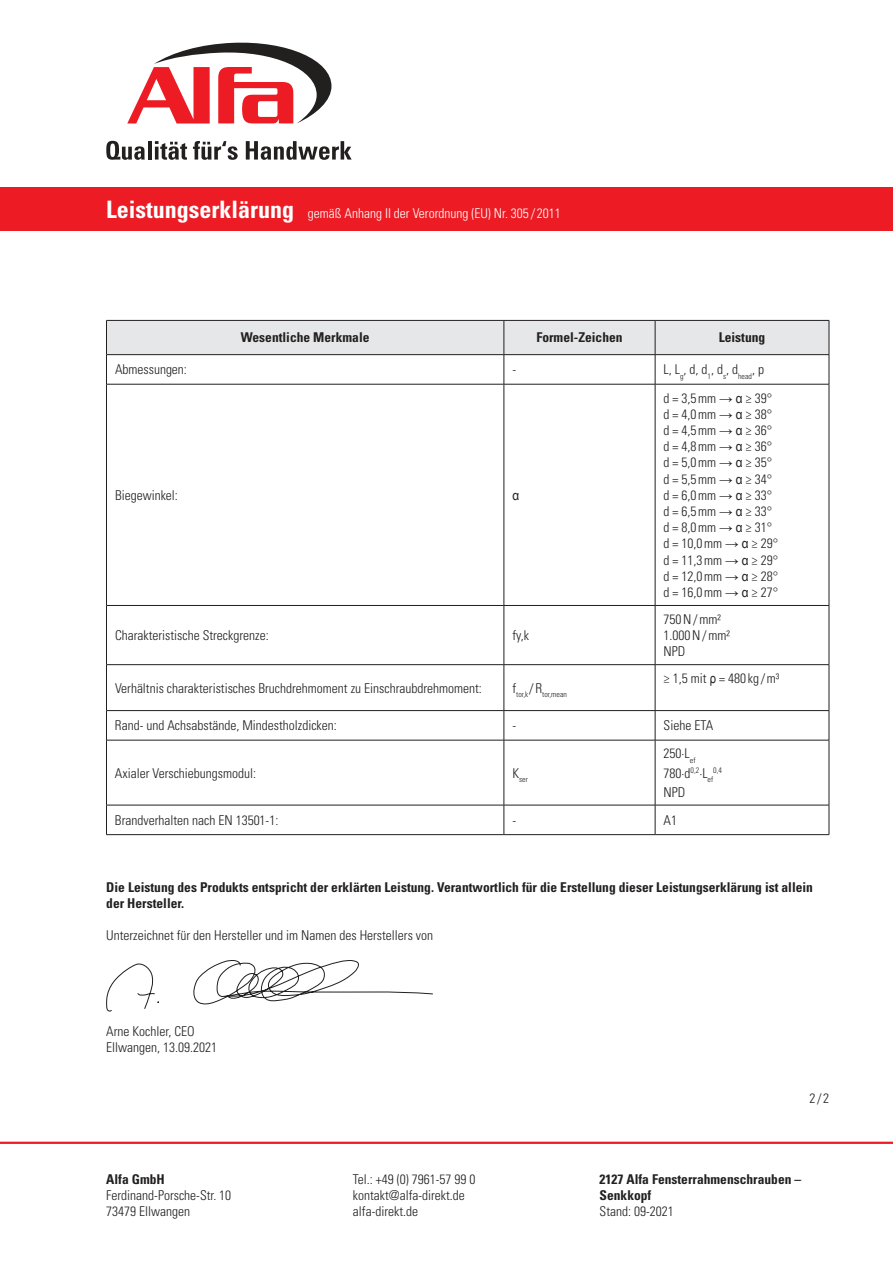
<style>
.page{position:relative;width:893px;height:1263px;background:#fff}
.page>*{position:absolute;margin:0;border:0;box-sizing:border-box;transform-origin:0 0}
.t1{font:300 condensed 13.5px/16.2px "Univers LT Std";color:#221f1f}
.t2{font:700 condensed 13.5px/16.2px "Univers LT Std";color:#221f1f}
.t3{font:300 condensed 13.5px "Univers LT Std";color:#fff}
.t4{font:13.5px "Arial Narrow";color:#221f1f}
.t5{font:300 condensed 7.8px "Univers LT Std";color:#221f1f}
.s1{font-weight:700;font-size:24px}
.s2{font-family:"Arial Narrow";font-weight:400;font-stretch:normal}
</style>
<div class="page">
<hr style="left:0;top:1142px;width:893px;height:2px;background:#ed1c24">
<div style="left:0;top:187px;width:893px;height:44px;background:#ed1c24"></div>
<svg style="left:106px;top:141px;width:39px;height:19px"></svg>
<hr style="left:148px;top:141px;width:3px;height:19px;background:#221f1f">
<svg style="left:155px;top:141px;width:32px;height:19px"></svg>
<svg style="left:193px;top:141px;width:45px;height:19px"></svg>
<svg style="left:246px;top:141px;width:106px;height:19px"></svg>
<svg style="left:127px;top:43px;width:205px;height:81px"></svg>
<svg style="left:106px;top:320px;width:724px;height:64px"></svg>
<hr style="left:106px;top:384px;width:398px;height:1px;background:#221f1f">
<hr style="left:106px;top:384px;width:1px;height:221px;background:#221f1f">
<hr style="left:504px;top:384px;width:151px;height:1px;background:#221f1f">
<hr style="left:504px;top:384px;width:1px;height:221px;background:#221f1f">
<hr style="left:655px;top:384px;width:174px;height:1px;background:#221f1f">
<hr style="left:655px;top:384px;width:1px;height:221px;background:#221f1f">
<hr style="left:829px;top:384px;width:1px;height:221px;background:#221f1f">
<hr style="left:106px;top:605px;width:398px;height:1px;background:#221f1f">
<hr style="left:106px;top:606px;width:1px;height:58px;background:#221f1f">
<hr style="left:504px;top:605px;width:151px;height:1px;background:#221f1f">
<hr style="left:504px;top:606px;width:1px;height:58px;background:#221f1f">
<hr style="left:655px;top:605px;width:174px;height:1px;background:#221f1f">
<hr style="left:655px;top:606px;width:1px;height:58px;background:#221f1f">
<hr style="left:829px;top:606px;width:1px;height:58px;background:#221f1f">
<hr style="left:106px;top:664px;width:398px;height:1px;background:#221f1f">
<hr style="left:106px;top:665px;width:1px;height:45px;background:#221f1f">
<hr style="left:504px;top:664px;width:151px;height:1px;background:#221f1f">
<hr style="left:504px;top:665px;width:1px;height:45px;background:#221f1f">
<hr style="left:655px;top:664px;width:174px;height:1px;background:#221f1f">
<hr style="left:655px;top:665px;width:1px;height:45px;background:#221f1f">
<hr style="left:829px;top:665px;width:1px;height:45px;background:#221f1f">
<hr style="left:106px;top:710px;width:398px;height:1px;background:#221f1f">
<svg style="left:106px;top:711px;width:1px;height:29px"></svg>
<hr style="left:504px;top:710px;width:151px;height:1px;background:#221f1f">
<svg style="left:504px;top:711px;width:1px;height:29px"></svg>
<hr style="left:655px;top:710px;width:174px;height:1px;background:#221f1f">
<svg style="left:655px;top:711px;width:1px;height:29px"></svg>
<svg style="left:829px;top:711px;width:1px;height:29px"></svg>
<hr style="left:106px;top:740px;width:398px;height:1px;background:#221f1f">
<hr style="left:106px;top:740px;width:1px;height:65px;background:#221f1f">
<hr style="left:504px;top:740px;width:151px;height:1px;background:#221f1f">
<hr style="left:504px;top:740px;width:1px;height:65px;background:#221f1f">
<hr style="left:655px;top:740px;width:174px;height:1px;background:#221f1f">
<hr style="left:655px;top:740px;width:1px;height:65px;background:#221f1f">
<hr style="left:829px;top:740px;width:1px;height:65px;background:#221f1f">
<hr style="left:106px;top:805px;width:398px;height:1px;background:#221f1f">
<svg style="left:106px;top:805px;width:1px;height:29px"></svg>
<hr style="left:504px;top:805px;width:151px;height:1px;background:#221f1f">
<svg style="left:504px;top:805px;width:1px;height:29px"></svg>
<hr style="left:655px;top:805px;width:174px;height:1px;background:#221f1f">
<svg style="left:655px;top:805px;width:1px;height:29px"></svg>
<svg style="left:829px;top:805px;width:1px;height:29px"></svg>
<hr style="left:106px;top:834px;width:398px;height:1px;background:#221f1f">
<hr style="left:504px;top:834px;width:151px;height:1px;background:#221f1f">
<hr style="left:655px;top:834px;width:174px;height:1px;background:#221f1f">
<svg style="left:106px;top:960px;width:327px;height:51px"></svg>
<p class="t3" style="left:106px;top:208px;width:456px"><span class="s1">Leistungserklärung</span> gemäß Anhang II der Verordnung (EU) Nr. 305 / 2011</p>
<p class="t2" style="left:241px;top:331px;width:130px">Wesentliche Merkmale</p>
<p class="t2" style="left:536px;top:331px;width:88px">Formel-Zeichen</p>
<p class="t2" style="left:719px;top:331px;width:48px">Leistung</p>
<p class="t1" style="left:115px;top:361px;width:73px">Abmessungen:</p>
<p class="t1" style="left:512px;top:361px;width:5px">-</p>
<p class="t1" style="left:664px;top:361px;width:102px">L, L<sub>g</sub>, d, d<sub>1</sub>, d<sub>s</sub>, d<sub>head</sub>, p</p>
<p class="t1" style="left:115px;top:487px;width:64px">Biegewinkel:</p>
<p class="t4" style="left:512px;top:485px;width:8px">α</p>
<p class="t1" style="left:115px;top:627px;width:155px">Charakteristische Streckgrenze:</p>
<p class="t1" style="left:512px;top:627px;width:18px">fy,k</p>
<p class="t1" style="left:115px;top:680px;width:368px">Verhältnis charakteristisches Bruchdrehmoment zu Einschraubdrehmoment:</p>
<p class="t5" style="left:512px;top:690px;width:56px"><sup>f</sup>tor,k <sup>/</sup> <sup>R</sup>tor,mean</p>
<p class="t1" style="left:664px;top:390px;width:116px">d = 3,5 mm <span class="s2">→ α</span> ≥ 39° d = 4,0 mm <span class="s2">→ α</span> ≥ 38° d = 4,5 mm <span class="s2">→ α</span> ≥ 36° d = 4,8 mm <span class="s2">→ α</span> ≥ 36° d = 5,0 mm <span class="s2">→ α</span> ≥ 35° d = 5,5 mm <span class="s2">→ α</span> ≥ 34° d = 6,0 mm <span class="s2">→ α</span> ≥ 33° d = 6,5 mm <span class="s2">→ α</span> ≥ 33° d = 8,0 mm <span class="s2">→ α</span> ≥ 31° d = 10,0 mm <span class="s2">→ α</span> ≥ 29° d = 11,3 mm <span class="s2">→ α</span> ≥ 29° d = 12,0 mm <span class="s2">→ α</span> ≥ 28° d = 16,0 mm <span class="s2">→ α</span> ≥ 27°</p>
<p class="t1" style="left:664px;top:611px;width:68px">750 N / mm²<br>1.000 N / mm²<br>NPD</p>
<p class="t1" style="left:664px;top:670px;width:117px">≥ 1,5 mit <span class="s2">ρ</span> = 480 kg / m³</p>
<p class="t1" style="left:115px;top:717px;width:223px">Rand- und Achsabstände, Mindestholzdicken:</p>
<p class="t1" style="left:512px;top:717px;width:5px">-</p>
<p class="t1" style="left:664px;top:717px;width:51px">Siehe ETA</p>
<p class="t1" style="left:115px;top:765px;width:143px">Axialer Verschiebungsmodul:</p>
<p class="t5" style="left:512px;top:775px;width:17px"><sup>K</sup>ser</p>
<p class="t1" style="left:664px;top:744px;width:51px;line-height:19px">250∙L<sub>ef<br></sub>780∙d<sup>0,2</sup>∙L<sub>ef</sub></p>
<p class="t5" style="left:713px;top:766px;width:10px">0,4</p>
<p class="t1" style="left:664px;top:784px;width:23px">NPD</p>
<p class="t1" style="left:115px;top:812px;width:165px">Brandverhalten nach EN 13501-1:</p>
<p class="t1" style="left:512px;top:812px;width:5px">-</p>
<p class="t1" style="left:664px;top:812px;width:15px">A1</p>
<p class="t2" style="left:106px;top:880px;width:708px">Die Leistung des Produkts entspricht der erklärten Leistung. Verantwortlich für die Erstellung dieser Leistungserklärung ist allein der Hersteller.</p>
<p class="t1" style="left:106px;top:928px;width:328px">Unterzeichnet für den Hersteller und im Namen des Herstellers von</p>
<p class="t1" style="left:106px;top:1023px;width:112px">Arne Kochler, CEO<br>Ellwangen, 13.09.2021</p>
<p class="t2" style="left:106px;top:1172px;width:60px">Alfa GmbH</p>
<p class="t1" style="left:106px;top:1188px;width:126px">Ferdinand-Porsche-Str. 10<br>73479 Ellwangen</p>
<p class="t1" style="left:809px;top:1090px;width:21px">2 / 2</p>
<p class="t1" style="left:353px;top:1172px;width:124px">Tel.: +49 (0) 7961-57 99 0 kontakt@alfa-direkt.de alfa-direkt.de</p>
<p class="t2" style="left:600px;top:1172px;width:203px">2127 Alfa Fensterrahmenschrauben –<br>Senkkopf</p>
<p class="t1" style="left:600px;top:1204px;width:76px">Stand: 09-2021</p>
</div>
